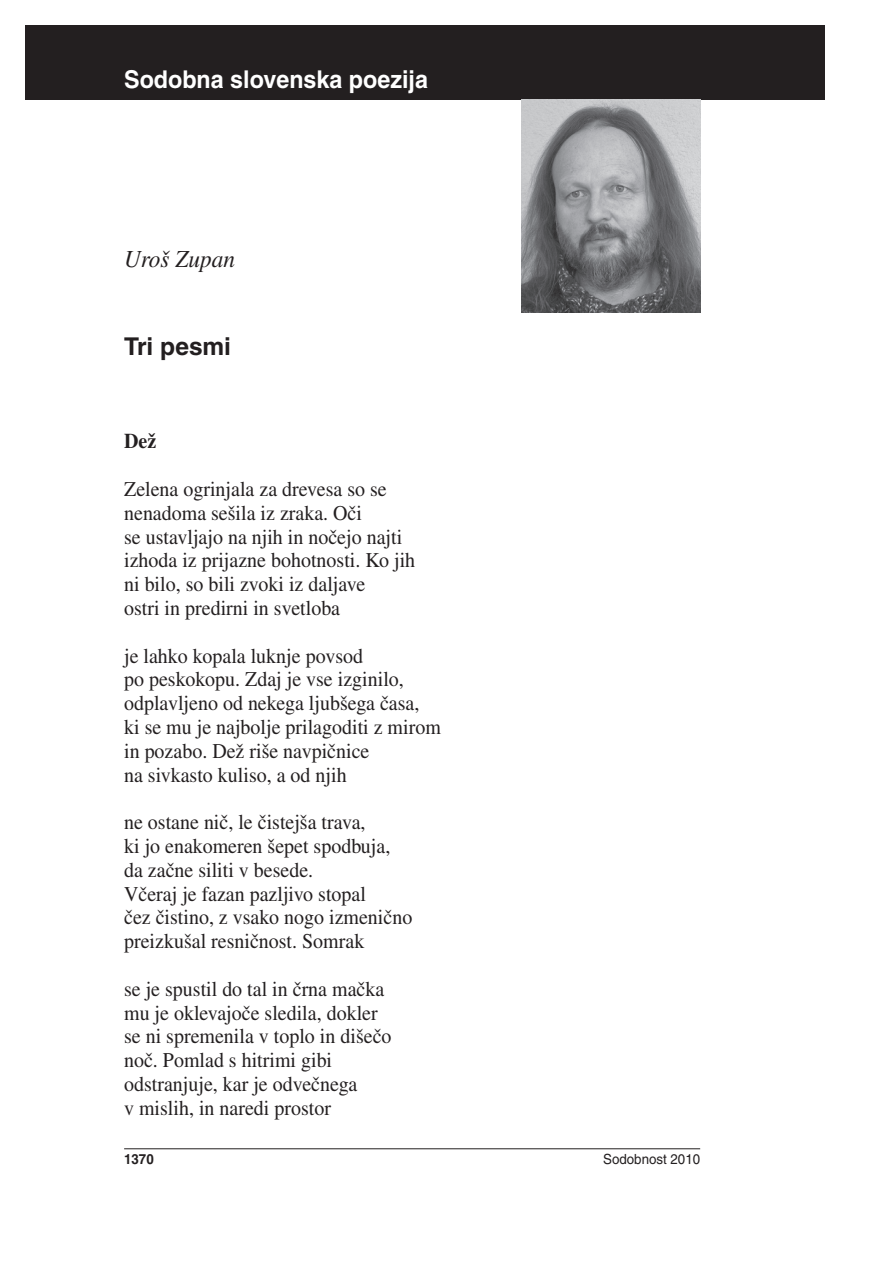
<style>
.page{position:relative;width:874px;height:1265px;background:#fff}
.page>*{position:absolute;margin:0;border:0;box-sizing:border-box;transform-origin:0 0}
.t1{font:700 24.5px "SS Helvetica";color:#fff;scale:.95 1}
.t2{font:italic 24.5px "SS Times";color:#231f20;scale:.95 1}
.t3{font:700 24.5px "SS Helvetica";letter-spacing:-.005em;color:#231f20}
.t4{font:21px/23.8px "SS Times";color:#231f20;scale:.95 1}
.t5{font:700 21px "SS Times";color:#231f20;scale:.95 1}
.t6{font:14px "SS Helvetica";color:#231f20;scale:.95 1}
.t7{font:700 14px "SS Helvetica";color:#231f20;scale:.95 1}
</style>
<div class="page">
<div style="left:25px;top:25px;width:798px;height:74px;background:#231f20"></div>
<img style="left:521px;top:99px;width:178px;height:214px">
<hr style="left:124px;top:1148px;width:575px;height:1px;background:#231f20">
<p class="t1" style="left:124px;top:65px;width:321px">Sodobna slovenska poezija</p>
<p class="t2" style="left:124px;top:246px;width:118px">Uro{ Zupan</p>
<p class="t3" style="left:124px;top:331px;width:108px">Tri pesmi</p>
<p class="t5" style="left:124px;top:429px;width:35px">De`</p>
<p class="t4" style="left:124px;top:477px;width:308px">Zelena ogrinjala za drevesa so se nenadoma se{ila iz zraka. O~i<br>se ustavljajo na njih in no~ejo najti izhoda iz prijazne bohotnosti. Ko jih ni bilo, so bili zvoki iz daljave<br>ostri in predirni in svetloba</p>
<p class="t4" style="left:124px;top:643px;width:335px">je lahko kopala luknje povsod<br>po peskokopu. Zdaj je vse izginilo, odplavljeno od nekega ljub{ega ~asa,<br>ki se mu je najbolje prilagoditi z mirom in pozabo. De` ri{e navpi~nice<br>na sivkasto kuliso, a od njih</p>
<p class="t4" style="left:124px;top:810px;width:305px">ne ostane ni~, le ~istej{a trava,<br>ki jo enakomeren {epet spodbuja, da za~ne siliti v besede.<br>V~eraj je fazan pazljivo stopal<br>~ez ~istino, z vsako nogo izmeni~no preizku{al resni~nost. Somrak</p>
<p class="t4" style="left:124px;top:977px;width:283px">se je spustil do tal in ~rna ma~ka mu je oklevajo~e sledila, dokler se ni spremenila v toplo in di{e~o no~. Pomlad s hitrimi gibi odstranjuje, kar je odve~nega<br>v mislih, in naredi prostor</p>
<p class="t7" style="left:124px;top:1151px;width:33px">1370</p>
<p class="t6" style="left:603px;top:1151px;width:103px">Sodobnost 2010</p>
</div>
